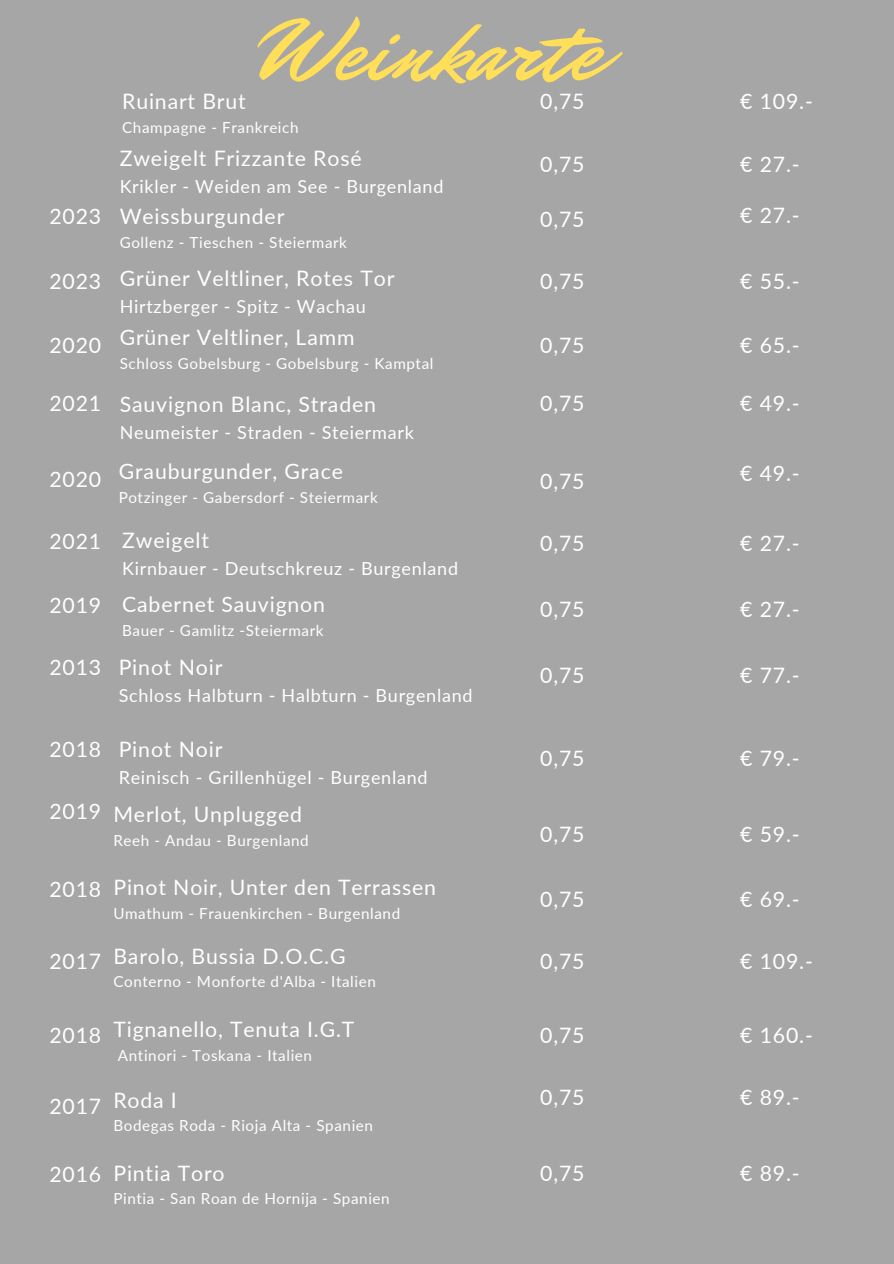
<style>
.page{position:relative;width:894px;height:1264px;background:#fff}
.page>*{position:absolute;margin:0;border:0;box-sizing:border-box;transform-origin:0 0}
.t1{font:89.55px "Mr Dafoe";color:#ffde59}
.t2{font:21.3px "Lato";letter-spacing:.04em;color:#fff}
.t3{font:18px "Lato";letter-spacing:.04em;color:#fff}
.t4{font:15.15px "Lato";letter-spacing:.04em;color:#fff}
</style>
<div class="page">
<div style="left:0;top:0;width:893px;height:1263px;background:#a6a6a6"></div>
<h1 class="t1" style="left:260px;top:-9px;width:344px">Weinkarte</h1>
<p class="t2" style="left:122px;top:88px;width:125px">Ruinart Brut</p>
<p class="t4" style="left:122px;top:118px;width:178px">Champagne - Frankreich</p>
<h2 class="t2" style="left:540px;top:88px;width:46px">0,75</h2>
<p class="t2" style="left:740px;top:88px;width:74px">€ 109.-</p>
<h3 class="t2" style="left:49px;top:203px;width:53px">2023</h3>
<h2 class="t2" style="left:120px;top:145px;width:243px">Zweigelt Frizzante Rosé</h2>
<h2 class="t3" style="left:120px;top:175px;width:325px">Krikler - Weiden am See - Burgenland</h2>
<h2 class="t2" style="left:120px;top:203px;width:166px">Weissburgunder</h2>
<h3 class="t4" style="left:120px;top:233px;width:229px">Gollenz - Tieschen - Steiermark</h3>
<h2 class="t2" style="left:540px;top:150px;width:46px">0,75</h2>
<h2 class="t2" style="left:540px;top:205px;width:46px">0,75</h2>
<p class="t2" style="left:740px;top:150px;width:61px">€ 27.-</p>
<p class="t2" style="left:740px;top:202px;width:61px">€ 27.-</p>
<h2 class="t2" style="left:49px;top:267px;width:53px">2023</h2>
<h2 class="t2" style="left:120px;top:265px;width:276px">Grüner Veltliner, Rotes Tor</h2>
<h2 class="t3" style="left:120px;top:295px;width:247px">Hirtzberger - Spitz - Wachau</h2>
<h2 class="t2" style="left:540px;top:267px;width:46px">0,75</h2>
<p class="t2" style="left:740px;top:267px;width:61px">€ 55.-</p>
<h2 class="t2" style="left:49px;top:332px;width:53px">2020</h2>
<h2 class="t2" style="left:49px;top:390px;width:53px">2021</h2>
<h2 class="t2" style="left:120px;top:324px;width:236px">Grüner Veltliner, Lamm</h2>
<h2 class="t4" style="left:120px;top:354px;width:315px">Schloss Gobelsburg - Gobelsburg - Kamptal</h2>
<h2 class="t2" style="left:120px;top:391px;width:258px">Sauvignon Blanc, Straden</h2>
<h2 class="t3" style="left:120px;top:421px;width:295px">Neumeister - Straden - Steiermark</h2>
<h3 class="t2" style="left:540px;top:332px;width:46px">0,75</h3>
<h2 class="t2" style="left:540px;top:390px;width:46px">0,75</h2>
<p class="t2" style="left:740px;top:332px;width:61px">€ 65.-</p>
<p class="t2" style="left:740px;top:390px;width:61px">€ 49.-</p>
<p class="t2" style="left:49px;top:465px;width:53px">2020</p>
<p class="t2" style="left:119px;top:458px;width:226px">Grauburgunder, Grace</p>
<p class="t4" style="left:119px;top:488px;width:260px">Potzinger - Gabersdorf - Steiermark</p>
<h2 class="t2" style="left:540px;top:467px;width:46px">0,75</h2>
<p class="t2" style="left:740px;top:460px;width:61px">€ 49.-</p>
<p class="t2" style="left:49px;top:528px;width:53px">2021</p>
<h2 class="t2" style="left:122px;top:527px;width:88px">Zweigelt</h2>
<h2 class="t3" style="left:122px;top:557px;width:337px">Kirnbauer - Deutschkreuz - Burgenland</h2>
<h2 class="t2" style="left:540px;top:529px;width:46px">0,75</h2>
<p class="t2" style="left:740px;top:530px;width:61px">€ 27.-</p>
<h2 class="t2" style="left:49px;top:592px;width:53px">2019</h2>
<h2 class="t2" style="left:122px;top:591px;width:204px">Cabernet Sauvignon</h2>
<h2 class="t4" style="left:122px;top:620px;width:203px">Bauer - Gamlitz -Steiermark</h2>
<h3 class="t2" style="left:540px;top:596px;width:46px">0,75</h3>
<p class="t2" style="left:740px;top:596px;width:61px">€ 27.-</p>
<h2 class="t2" style="left:49px;top:654px;width:53px">2013</h2>
<h2 class="t2" style="left:119px;top:653px;width:105px">Pinot Noir</h2>
<h2 class="t3" style="left:119px;top:684px;width:355px">Schloss Halbturn - Halbturn - Burgenland</h2>
<h2 class="t2" style="left:540px;top:661px;width:46px">0,75</h2>
<p class="t2" style="left:740px;top:661px;width:61px">€ 77.-</p>
<h2 class="t2" style="left:49px;top:736px;width:53px">2018</h2>
<h2 class="t2" style="left:119px;top:736px;width:105px">Pinot Noir</h2>
<h2 class="t3" style="left:119px;top:766px;width:310px">Reinisch - Grillenhügel - Burgenland</h2>
<h2 class="t2" style="left:49px;top:798px;width:53px">2019</h2>
<h3 class="t2" style="left:49px;top:875px;width:53px">2018</h3>
<h2 class="t2" style="left:49px;top:948px;width:53px">2017</h2>
<p class="t2" style="left:49px;top:1021px;width:53px">2018</p>
<p class="t2" style="left:49px;top:1092px;width:53px">2017</p>
<h2 class="t2" style="left:49px;top:1161px;width:53px">2016</h2>
<h2 class="t2" style="left:113px;top:801px;width:190px">Merlot, Unplugged</h2>
<h2 class="t4" style="left:113px;top:830px;width:197px">Reeh - Andau - Burgenland</h2>
<h2 class="t2" style="left:113px;top:874px;width:324px">Pinot Noir, Unter den Terrassen</h2>
<h2 class="t4" style="left:113px;top:903px;width:288px">Umathum - Frauenkirchen - Burgenland</h2>
<h2 class="t2" style="left:113px;top:942px;width:233px">Barolo, Bussia D.O.C.G</h2>
<p class="t4" style="left:113px;top:972px;width:264px">Conterno - Monforte d'Alba - Italien</p>
<p class="t2" style="left:113px;top:1015px;width:242px">Tignanello, Tenuta I.G.T</p>
<h2 class="t4" style="left:118px;top:1045px;width:196px">Antinori - Toskana - Italien</h2>
<h2 class="t2" style="left:113px;top:1086px;width:65px">Roda I</h2>
<h2 class="t4" style="left:113px;top:1116px;width:261px">Bodegas Roda - Rioja Alta - Spanien</h2>
<h2 class="t2" style="left:113px;top:1159px;width:113px">Pintia Toro</h2>
<h2 class="t4" style="left:113px;top:1189px;width:278px">Pintia - San Roan de Hornija - Spanien</h2>
<h2 class="t2" style="left:540px;top:745px;width:46px">0,75</h2>
<h2 class="t2" style="left:740px;top:745px;width:61px">€ 79.-</h2>
<h2 class="t2" style="left:540px;top:820px;width:46px">0,75</h2>
<p class="t2" style="left:740px;top:820px;width:61px">€ 59.-</p>
<h2 class="t2" style="left:540px;top:885px;width:46px">0,75</h2>
<h2 class="t2" style="left:740px;top:885px;width:61px">€ 69.-</h2>
<h2 class="t2" style="left:540px;top:948px;width:46px">0,75</h2>
<h2 class="t2" style="left:740px;top:948px;width:74px">€ 109.-</h2>
<h2 class="t2" style="left:540px;top:1021px;width:46px">0,75</h2>
<h2 class="t2" style="left:740px;top:1021px;width:74px">€ 160.-</h2>
<h2 class="t2" style="left:540px;top:1083px;width:46px">0,75</h2>
<h2 class="t2" style="left:740px;top:1083px;width:61px">€ 89.-</h2>
<p class="t2" style="left:540px;top:1160px;width:46px">0,75</p>
<h2 class="t2" style="left:740px;top:1160px;width:61px">€ 89.-</h2>
</div>
